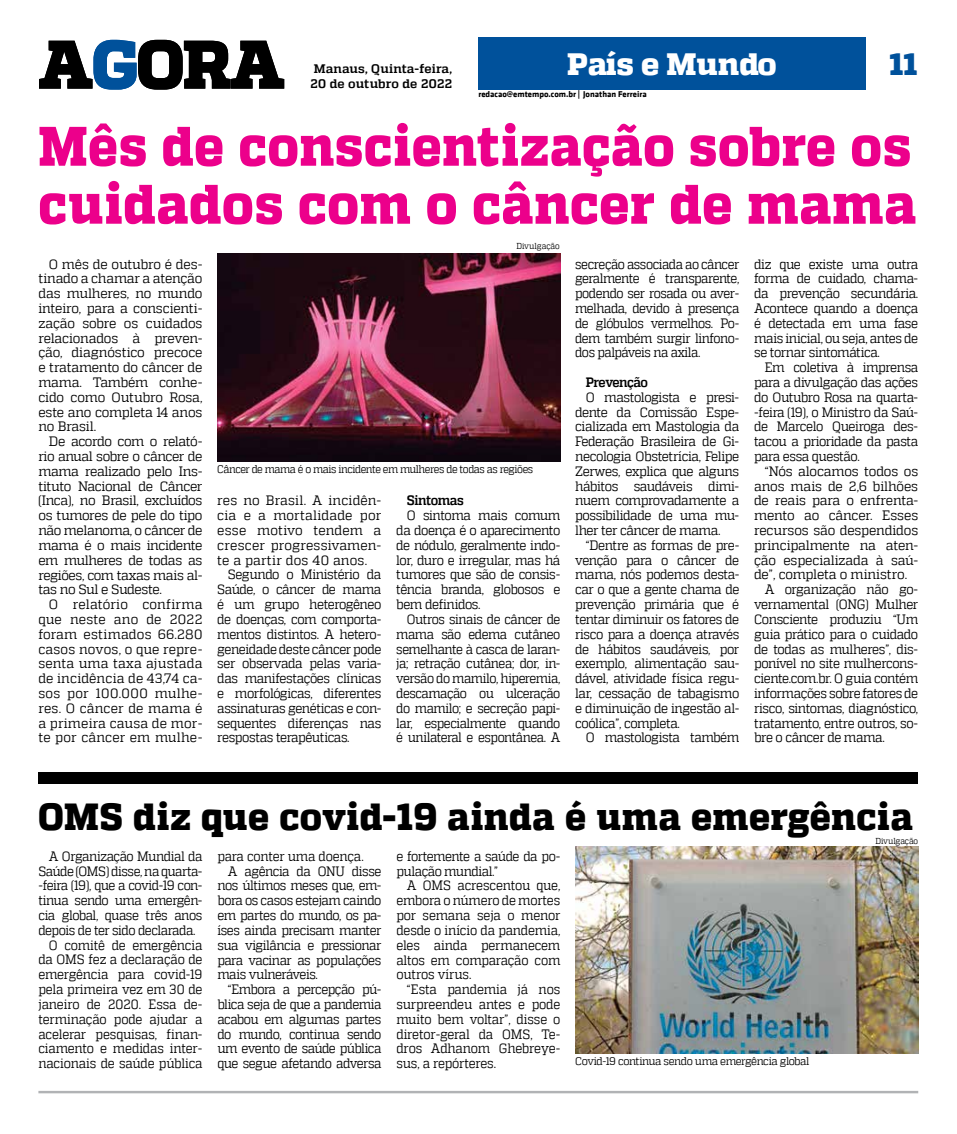
<style>
.page{position:relative;width:957px;height:1134px;background:#fff}
.page>*{position:absolute;margin:0;border:0;box-sizing:border-box;transform-origin:0 0}
.t1{font:800 55.5px/58px "MW Quadon";letter-spacing:.01em;color:#ec008b;scale:.92 1}
.t2{font:800 37.62px "MW Quadon";letter-spacing:.015em;color:#000;scale:.96 1}
.t3{font:800 30.88px "MW Quadon";color:#fff}
.t4{font:800 30.88px "MW Quadon";color:#00519b}
.t5{font:13.62px/14.8px "MW Quadon";letter-spacing:-.03em;color:#000;text-align:justify;scale:.92 1}
.t6{font:13.62px/14.8px "MW Quadon";letter-spacing:-.03em;color:#000;text-align:justify;scale:.91 1}
.t7{font:13.62px/14.8px "MW Quadon";letter-spacing:-.03em;color:#000;text-align:justify;scale:.96 1}
.t8{font:13.62px/14.8px "MW Quadon";letter-spacing:-.03em;color:#000;text-align:justify;scale:.9 1}
.t9{font:13.62px/14.8px "MW Quadon";letter-spacing:-.03em;color:#000;text-align:justify;scale:.93 1}
.t10{font:13.62px "MW Quadon";letter-spacing:-.01em;color:#000;scale:.96 1}
.t11{font:13.62px "MW Quadon";letter-spacing:-.01em;color:#000;scale:.91 1}
.t12{font:700 13.62px "MW Quadon";letter-spacing:-.04em;color:#000;scale:.92 1}
.t13{font:700 12.38px/14.8px "MW Quadon";letter-spacing:.01em;color:#000}
.t14{font:11.12px "MW Quadon";letter-spacing:-.04em;color:#000;scale:.91 1}
.t15{font:11.12px "MW Quadon";letter-spacing:-.04em;color:#000;scale:.95 1}
.t16{font:700 8.62px "MW Klavika Bd";color:#000}
.t17{font:8.62px "MW Quadon";letter-spacing:-.005em;color:#000;scale:.91 1}
</style>
<div class="page">
<img style="left:217px;top:254px;width:343px;height:207px">
<div style="left:478px;top:37px;width:387px;height:53px;background:#00519b"></div>
<svg style="left:39px;top:40px;width:245px;height:50px"></svg>
<hr style="left:38px;top:1091px;width:880px;height:2px;background:#b1b3b5">
<div style="left:38px;top:772px;width:880px;height:11px;background:#000"></div>
<img style="left:575px;top:846px;width:343px;height:208px">
<p class="t13" style="left:310px;top:61px;width:143px">Manaus, Quinta-feira,<br>20 de outubro de 2022</p>
<h3 class="t3" style="left:567px;top:46px;width:211px">País e Mundo</h3>
<h3 class="t4" style="left:889px;top:46px;width:30px">11</h3>
<p class="t16" style="left:478px;top:88px;width:170px">redacao@emtempo.com.br | Jonathan Ferreira</p>
<h1 class="t1" style="left:38px;top:118px;width:956px">Mês de conscientização sobre os cuidados com o câncer de mama</h1>
<p class="t17" style="left:516px;top:241px;width:49px">Divulgação</p>
<p class="t7" style="left:38px;top:256px;width:172px;text-indent:11px">O mês de outubro é des&shy;tinado a chamar a atenção das mulheres, no mundo inteiro, para a conscienti&shy;zação sobre os cuidados relacionados à preven&shy;ção, diagnóstico precoce e tratamento do câncer de mama. Também conhe&shy;cido como Outubro Rosa, este ano completa 14 anos no Brasil.</p>
<p class="t7" style="left:38px;top:434px;width:172px;text-indent:11px">De acordo com o relató&shy;rio anual sobre o câncer de mama realizado pelo Ins&shy;tituto Nacional de Câncer (Inca), no Brasil, excluídos os tumores de pele do tipo não melanoma, o câncer de mama é o mais incidente em mulheres de todas as regiões, com taxas mais al&shy;tas no Sul e Sudeste.</p>
<p class="t7" style="left:38px;top:597px;width:172px;text-indent:11px">O relatório confirma que neste ano de 2022 foram estimados 66.280 casos novos, o que repre&shy;senta uma taxa ajustada de incidência de 43,74 ca&shy;sos por 100.000 mulhe&shy;res. O câncer de mama é a primeira causa de mor&shy;te por câncer em mulhe-</p>
<p class="t14" style="left:217px;top:463px;width:349px">Câncer de mama é o mais incidente em mulheres de todas as regiões</p>
<p class="t7" style="left:217px;top:493px;width:172px">res no Brasil. A incidên&shy;cia e a mortalidade por esse motivo tendem a crescer progressivamen&shy;te a partir dos 40 anos.</p>
<p class="t5" style="left:217px;top:567px;width:180px;text-indent:11px">Segundo o Ministério da Saúde, o câncer de mama é um grupo heterogêneo de doenças, com comporta&shy;mentos distintos. A hetero&shy;geneidade deste câncer pode ser observada pelas varia&shy;das manifestações clínicas e morfológicas, diferentes assinaturas genéticas e con&shy;sequentes diferenças nas respostas terapêuticas.</p>
<p class="t12" style="left:407px;top:493px;width:63px">Sintomas</p>
<p class="t5" style="left:396px;top:508px;width:180px;text-indent:11px">O sintoma mais comum da doença é o aparecimento de nódulo, geralmente indo&shy;lor, duro e irregular, mas há tumores que são de consis&shy;tência branda, globosos e bem definidos.</p>
<p class="t8" style="left:396px;top:612px;width:184px;text-indent:11px">Outros sinais de câncer de mama são edema cutâneo semelhante à casca de laran&shy;ja; retração cutânea; dor, in&shy;versão do mamilo, hiperemia, descamação ou ulceração do mamilo; e secreção papi&shy;lar, especialmente quando é unilateral e espontânea. A</p>
<p class="t8" style="left:575px;top:256px;width:184px">secreção associada ao câncer geralmente é transparente, podendo ser rosada ou aver&shy;melhada, devido à presença de glóbulos vermelhos. Po&shy;dem também surgir linfono&shy;dos palpáveis na axila.</p>
<p class="t12" style="left:586px;top:374px;width:69px">Prevenção</p>
<p class="t9" style="left:575px;top:390px;width:178px;text-indent:11px">O mastologista e presi&shy;dente da Comissão Espe&shy;cializada em Mastologia da Federação Brasileira de Gi&shy;necologia Obstetrícia, Felipe Zerwes, explica que alguns hábitos saudáveis dimi&shy;nuem comprovadamente a possibilidade de uma mu&shy;lher ter câncer de mama.</p>
<p class="t5" style="left:575px;top:538px;width:180px;text-indent:11px">“Dentre as formas de pre&shy;venção para o câncer de mama, nós podemos desta&shy;car o que a gente chama de prevenção primária que é tentar diminuir os fatores de risco para a doença através de hábitos saudáveis, por exemplo, alimentação sau&shy;dável, atividade física regu&shy;lar, cessação de tabagismo e diminuição de ingestão al&shy;coólica”, completa.</p>
<p class="t5" style="left:586px;top:730px;width:168px">O mastologista também</p>
<p class="t5" style="left:754px;top:256px;width:180px">diz que existe uma outra forma de cuidado, chama&shy;da prevenção secundária.<br>Acontece quando a doença é detectada em uma fase mais inicial, ou seja, antes de se tornar sintomática.</p>
<p class="t5" style="left:754px;top:360px;width:180px;text-indent:11px">Em coletiva à imprensa para a divulgação das ações do Outubro Rosa na quarta--feira (19), o Ministro da Saú&shy;de Marcelo Queiroga des&shy;tacou a prioridade da pasta para essa questão.</p>
<p class="t7" style="left:764px;top:464px;width:161px">“Nós alocamos todos os</p>
<p class="t10" style="left:754px;top:478px;width:172px">anos mais de 2,6 bilhões</p>
<p class="t7" style="left:754px;top:493px;width:172px">de reais para o enfrenta-</p>
<p class="t7" style="left:754px;top:508px;width:172px">mento ao câncer. Esses</p>
<p class="t10" style="left:754px;top:522px;width:172px">recursos são despendidos</p>
<p class="t7" style="left:754px;top:538px;width:172px">principalmente na aten-</p>
<p class="t10" style="left:754px;top:552px;width:172px">ção especializada à saú-</p>
<p class="t7" style="left:754px;top:567px;width:161px">de”, completa o ministro.</p>
<p class="t5" style="left:764px;top:582px;width:168px">A organização não go-</p>
<p class="t5" style="left:754px;top:597px;width:180px">vernamental (ONG) Mulher</p>
<p class="t5" style="left:754px;top:612px;width:180px">Consciente produziu “Um</p>
<p class="t5" style="left:754px;top:626px;width:180px">guia prático para o cuidado</p>
<p class="t5" style="left:754px;top:641px;width:180px">de todas as mulheres”, dis-</p>
<p class="t5" style="left:754px;top:656px;width:180px">ponível no site mulhercons-</p>
<p class="t5" style="left:754px;top:671px;width:180px">ciente.com.br. O guia contém</p>
<p class="t5" style="left:754px;top:686px;width:180px">informações sobre fatores de</p>
<p class="t5" style="left:754px;top:700px;width:180px">risco, sintomas, diagnóstico,</p>
<p class="t5" style="left:754px;top:715px;width:180px">tratamento, entre outros, so-</p>
<p class="t5" style="left:754px;top:730px;width:144px">bre o câncer de mama.</p>
<h2 class="t2" style="left:38px;top:795px;width:912px">OMS diz que covid-19 ainda é uma emergência</h2>
<p class="t17" style="left:875px;top:836px;width:48px">Divulgação</p>
<p class="t6" style="left:49px;top:849px;width:170px">A Organização Mundial da</p>
<p class="t6" style="left:38px;top:863px;width:182px">Saúde (OMS) disse, na quarta-</p>
<p class="t6" style="left:38px;top:878px;width:182px">-feira (19), que a covid-19 con-</p>
<p class="t6" style="left:38px;top:893px;width:182px">tinua sendo uma emergên-</p>
<p class="t6" style="left:38px;top:908px;width:182px">cia global, quase três anos</p>
<p class="t6" style="left:38px;top:923px;width:174px">depois de ter sido declarada.</p>
<p class="t6" style="left:49px;top:937px;width:170px">O comitê de emergência</p>
<p class="t6" style="left:38px;top:952px;width:182px">da OMS fez a declaração de</p>
<p class="t6" style="left:38px;top:967px;width:182px">emergência para covid-19</p>
<p class="t11" style="left:38px;top:981px;width:182px">pela primeira vez em 30 de</p>
<p class="t11" style="left:38px;top:996px;width:182px">janeiro de 2020. Essa de-</p>
<p class="t6" style="left:38px;top:1011px;width:182px">terminação pode ajudar a</p>
<p class="t6" style="left:38px;top:1026px;width:182px">acelerar pesquisas, finan-</p>
<p class="t6" style="left:38px;top:1041px;width:182px">ciamento e medidas inter-</p>
<p class="t6" style="left:38px;top:1056px;width:182px">nacionais de saúde pública</p>
<p class="t6" style="left:217px;top:849px;width:162px">para conter uma doença.</p>
<p class="t6" style="left:228px;top:863px;width:170px">A agência da ONU disse</p>
<p class="t6" style="left:217px;top:878px;width:182px">nos últimos meses que, em-</p>
<p class="t6" style="left:217px;top:893px;width:182px">bora os casos estejam caindo</p>
<p class="t6" style="left:217px;top:908px;width:182px">em partes do mundo, os pa-</p>
<p class="t6" style="left:217px;top:923px;width:182px">íses ainda precisam manter</p>
<p class="t6" style="left:217px;top:937px;width:182px">sua vigilância e pressionar</p>
<p class="t6" style="left:217px;top:952px;width:182px">para vacinar as populações</p>
<p class="t6" style="left:217px;top:967px;width:112px">mais vulneráveis.</p>
<p class="t6" style="left:228px;top:982px;width:170px">“Embora a percepção pú-</p>
<p class="t6" style="left:217px;top:997px;width:182px">blica seja de que a pandemia</p>
<p class="t6" style="left:217px;top:1011px;width:182px">acabou em algumas partes</p>
<p class="t6" style="left:217px;top:1026px;width:182px">do mundo, continua sendo</p>
<p class="t6" style="left:217px;top:1041px;width:182px">um evento de saúde pública</p>
<p class="t6" style="left:217px;top:1056px;width:182px">que segue afetando adversa</p>
<p class="t6" style="left:396px;top:849px;width:182px">e fortemente a saúde da po&shy;pulação mundial.”</p>
<p class="t6" style="left:396px;top:878px;width:182px;text-indent:11px">A OMS acrescentou que, embora o número de mortes por semana seja o menor desde o início da pandemia, eles ainda permanecem altos em comparação com outros vírus.</p>
<p class="t6" style="left:396px;top:982px;width:182px;text-indent:11px">“Esta pandemia já nos surpreendeu antes e pode muito bem voltar”, disse o diretor-geral da OMS, Te&shy;dros Adhanom Ghebreye&shy;sus, a repórteres.</p>
<p class="t15" style="left:575px;top:1055px;width:248px">Covid-19 continua sendo uma emergência global</p>
</div>
